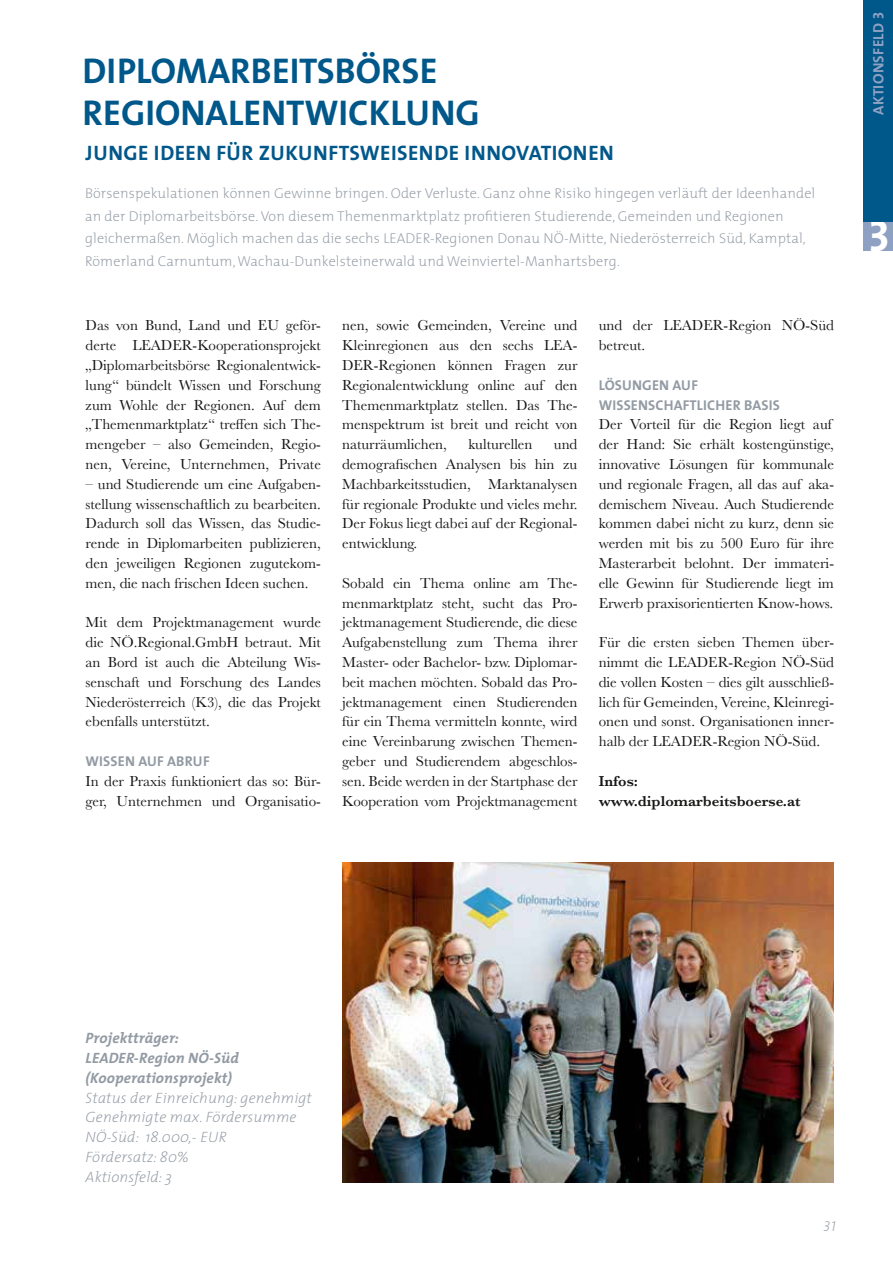
<style>
.page{position:relative;width:893px;height:1263px;background:#fff}
.page>*{position:absolute;margin:0;border:0;box-sizing:border-box;transform-origin:0 0}
.t1{font:44.25px "The Mix Bold Caps";color:#fff}
.t2{font:36px/42px "The Mix Bold Caps";color:#00578a}
.t3{font:21px "The Mix Bold Caps";letter-spacing:.02em;color:#00578a}
.t4{font:15px/19.8px "Baskerville";color:#181716;text-align:justify}
.t5{font:italic 200 15px/19.8px "The Mix";letter-spacing:.01em;color:#929aa3}
.t6{font:italic 700 15px/19.8px "The Mix";letter-spacing:.01em;color:#929aa3}
.t7{font:600 15px/19.8px "Baskerville";color:#181716}
.t8{font:15px "The Mix Bold Caps";letter-spacing:.02em;color:#8ea1c2}
.t9{font:200 14.25px/22.5px "The Mix";letter-spacing:.01em;color:#929aa3}
.t10{font:700 14.25px/19.8px "The Mix";letter-spacing:.01em;color:#929aa3}
.t11{font:italic 14.25px "The Mix Extra Light Caps";color:#929aa3}
</style>
<div class="page">
<img style="left:342px;top:862px;width:491px;height:320px">
<div style="left:863px;top:221px;width:30px;height:30px;background:#8ea1c2"></div>
<div style="left:863px;top:0;width:30px;height:221px;background:#00578a"></div>
<h2 class="t2" style="left:83px;top:49px;width:399px">DIPLOMARBEITSBÖRSE<br>REGIONALENTWICKLUNG</h2>
<h3 class="t3" style="left:86px;top:135px;width:530px">JUNGE IDEEN FÜR ZUKUNFTSWEISENDE INNOVATIONEN</h3>
<p class="t9" style="left:85px;top:181px;width:732px">Börsenspekulationen können Gewinne bringen. Oder Verluste. Ganz ohne Risiko hingegen verläuft der Ideenhandel an der Diplomarbeitsbörse. Von diesem Themenmarktplatz profitieren Studierende, Gemeinden und Regionen gleichermaßen. Möglich machen das die sechs LEADER-Regionen Donau NÖ-Mitte, Niederösterreich Süd, Kamptal, Römerland Carnuntum, Wachau-Dunkelsteinerwald und Weinviertel-Manhartsberg.</p>
<p class="t4" style="left:86px;top:316px;width:237px">Das von Bund, Land und EU geför&shy;derte LEADER-Kooperationsprojekt „Diplomarbeitsbörse Regionalentwick&shy;lung“ bündelt Wissen und Forschung zum Wohle der Regionen. Auf dem „Themenmarktplatz“ treffen sich The&shy;mengeber – also Gemeinden, Regio&shy;nen, Vereine, Unternehmen, Private</p>
<p class="t4" style="left:86px;top:474px;width:237px">– und Studierende um eine Aufgaben&shy;stellung wissenschaftlich zu bearbeiten.<br>Dadurch soll das Wissen, das Studie&shy;rende in Diplomarbeiten publizieren, den jeweiligen Regionen zugutekom&shy;men, die nach frischen Ideen suchen.</p>
<p class="t4" style="left:86px;top:613px;width:237px">Mit dem Projektmanagement wurde die NÖ.Regional.GmbH betraut. Mit an Bord ist auch die Abteilung Wis&shy;senschaft und Forschung des Landes Niederösterreich (K3), die das Projekt ebenfalls unterstützt.</p>
<p class="t10" style="left:86px;top:751px;width:126px">WISSEN AUF ABRUF</p>
<p class="t4" style="left:86px;top:771px;width:237px">In der Praxis funktioniert das so: Bür&shy;ger, Unternehmen und Organisatio-</p>
<p class="t4" style="left:342px;top:316px;width:237px">nen, sowie Gemeinden, Vereine und Kleinregionen aus den sechs LEA-DER-Regionen können Fragen zur Regionalentwicklung online auf den Themenmarktplatz stellen. Das The&shy;menspektrum ist breit und reicht von naturräumlichen,</p>
<p class="t4" style="left:342px;top:435px;width:237px;text-indent:212px">und demografischen Analysen bis hin zu Machbarkeitsstudien, Marktanalysen für regionale Produkte und vieles mehr.<br>Der Fokus liegt dabei auf der Regional&shy;entwicklung.</p>
<p class="t4" style="left:342px;top:573px;width:237px">Sobald ein Thema online am The&shy;menmarktplatz steht, sucht das Pro&shy;jektmanagement Studierende, die diese Aufgabenstellung zum Thema ihrer Master- oder Bachelor- bzw. Diplomar&shy;beit machen möchten. Sobald das Pro&shy;jektmanagement einen Studierenden für ein Thema vermitteln konnte, wird eine Vereinbarung zwischen Themen&shy;geber und Studierendem abgeschlos&shy;sen. Beide werden in der Startphase der Kooperation vom Projektmanagement</p>
<p class="t4" style="left:468px;top:435px;width:66px">kulturellen</p>
<p class="t4" style="left:599px;top:316px;width:237px">und der LEADER-Region NÖ-Süd betreut.</p>
<p class="t10" style="left:599px;top:375px;width:183px">LÖSUNGEN AUF<br>WISSENSCHAFTLICHER BASIS</p>
<p class="t4" style="left:599px;top:415px;width:237px;text-align:left">Der Vorteil für die Region liegt auf der Hand: Sie erhält kostengünstige, innovative Lösungen für kommunale und regionale Fragen, all das auf aka&shy;demischem Niveau. Auch Studierende kommen dabei nicht zu kurz, denn sie werden mit bis zu 500 Euro für ihre Masterarbeit belohnt. Der immateri&shy;elle Gewinn für Studierende liegt im Erwerb praxisorientierten Know-hows.</p>
<p class="t4" style="left:599px;top:633px;width:237px">Für die ersten sieben Themen über&shy;nimmt die LEADER-Region NÖ-Süd die vollen Kosten – dies gilt ausschließ&shy;lich für Gemeinden, Vereine, Kleinregi&shy;onen und sonst. Organisationen inner&shy;halb der LEADER-Region NÖ-Süd.</p>
<p class="t7" style="left:599px;top:771px;width:203px">Infos: www.diplomarbeitsboerse.at</p>
<p class="t8" style="left:866px;top:115px;width:105px;rotate:-90deg">AKTIONSFELD 3</p>
<h1 class="t1" style="left:869px;top:199px;width:23px">3</h1>
<p class="t6" style="left:86px;top:1028px;width:155px">Projektträger:<br>LEADER-Region NÖ-Süd (Kooperationsprojekt)</p>
<p class="t5" style="left:86px;top:1087px;width:228px">Status der Einreichung: genehmigt<br>Genehmigte max. Fördersumme<br>NÖ-Süd: 18.000,- EUR<br>Fördersatz: 80%<br>Aktionsfeld: 3</p>
<p class="t11" style="left:823px;top:1214px;width:14px">31</p>
</div>
